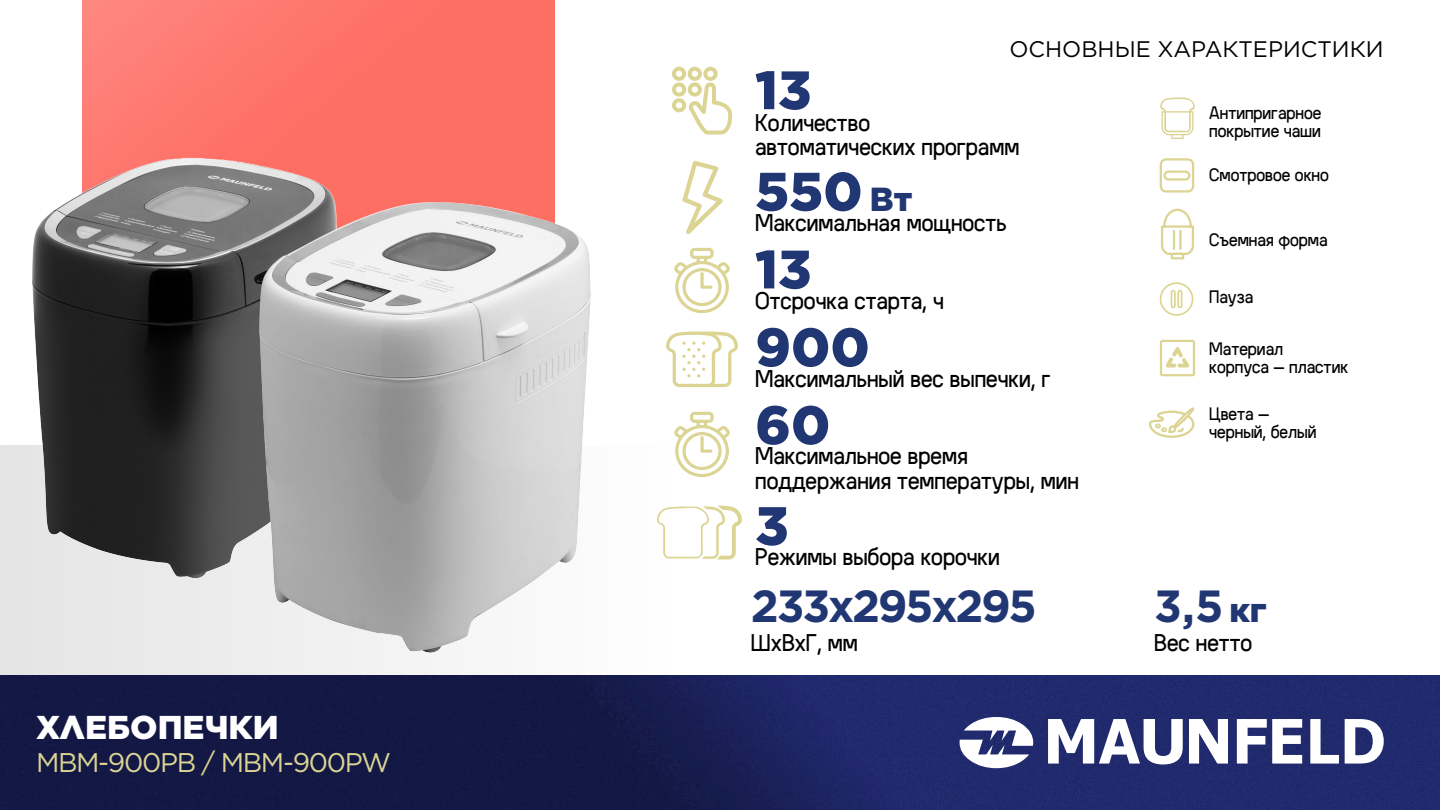
<style>
.page{position:relative;width:1440px;height:810px;background:#fff}
.page>*{position:absolute;margin:0;border:0;box-sizing:border-box;transform-origin:0 0}
.t1{font:900 54px "Gotham";color:#213773}
.t2{font:700 45px "Gotham";letter-spacing:-.05em;color:#213773}
.t3{font:900 33px "Gotham";color:#fff}
.t4{font:27px "Gotham";letter-spacing:-.05em;color:#dbd492}
.t5{font:24.15px/24.2px "Maunfeld";color:#000}
.t6{font:22.5px "Gotham";color:#000}
.t7{font:18px/18px "Maunfeld";color:#000}
.s1{font-size:33.38px}
.s2{font-weight:900;font-size:33.38px}
</style>
<div class="page">
<div style="left:0;top:446px;width:672px;height:230px;background:linear-gradient(to right,#e4e4e5,#fefefe)"></div>
<img style="left:82px;top:0;width:473px;height:183px">
<img style="left:0;top:675px;width:1440px;height:135px">
<svg style="left:960px;top:717px;width:424px;height:51px"></svg>
<div style="left:1160px;top:158px;width:34px;height:35px;border:2px solid #dbd492;border-radius:5px"></div>
<div style="left:1164px;top:171px;width:26px;height:10px;border:2px solid #dbd492;border-radius:4px"></div>
<svg style="left:672px;top:66px;width:60px;height:69px"></svg>
<svg style="left:1149px;top:407px;width:45px;height:31px"></svg>
<svg style="left:682px;top:161px;width:41px;height:73px"></svg>
<svg style="left:674px;top:248px;width:56px;height:65px"></svg>
<svg style="left:674px;top:412px;width:56px;height:65px"></svg>
<svg style="left:666px;top:332px;width:72px;height:55px"></svg>
<svg style="left:657px;top:506px;width:85px;height:54px"></svg>
<svg style="left:1160px;top:282px;width:33px;height:34px"></svg>
<svg style="left:1161px;top:208px;width:33px;height:52px"></svg>
<svg style="left:1160px;top:98px;width:35px;height:41px"></svg>
<img style="left:0;top:145px;width:376px;height:441px">
<img style="left:208px;top:183px;width:430px;height:487px">
<div style="left:1160px;top:340px;width:35px;height:36px;border:2px solid #dbd492;border-radius:2px"></div>
<svg style="left:1166px;top:347px;width:23px;height:21px"></svg>
<p class="t3" style="left:36px;top:705px;width:244px">ХЛЕБОПЕЧКИ</p>
<p class="t4" style="left:36px;top:745px;width:357px">MBM-900PB / MBM-900PW</p>
<p class="t6" style="left:1009px;top:35px;width:376px">ОСНОВНЫЕ ХАРАКТЕРИСТИКИ</p>
<p class="t1" style="left:755px;top:53px;width:58px">13</p>
<p class="t5" style="left:755px;top:111px;width:266px">Количество автоматических программ</p>
<p class="t1" style="left:755px;top:154px;width:159px">550 <span class="s1">Вт</span></p>
<p class="t1" style="left:755px;top:232px;width:58px">13</p>
<p class="t1" style="left:755px;top:310px;width:116px">900</p>
<p class="t1" style="left:755px;top:388px;width:77px">60</p>
<p class="t5" style="left:755px;top:210px;width:253px">Максимальная мощность</p>
<p class="t5" style="left:755px;top:288px;width:190px">Отсрочка старта, ч</p>
<p class="t5" style="left:755px;top:366px;width:297px">Максимальный вес выпечки, г</p>
<p class="t5" style="left:755px;top:444px;width:325px">Максимальное время поддержания температуры, мин</p>
<p class="t1" style="left:755px;top:489px;width:35px">3</p>
<p class="t5" style="left:755px;top:545px;width:246px">Режимы выбора корочки</p>
<p class="t2" style="left:751px;top:576px;width:287px">233х295х295</p>
<p class="t5" style="left:751px;top:630px;width:109px">ШхВхГ, мм</p>
<p class="t7" style="left:1209px;top:104px;width:114px">Антипригарное</p>
<p class="t7" style="left:1209px;top:122px;width:113px">покрытие чаши</p>
<p class="t7" style="left:1209px;top:165px;width:121px">Смотровое окно</p>
<p class="t7" style="left:1209px;top:231px;width:120px">Съемная форма</p>
<p class="t7" style="left:1209px;top:288px;width:46px">Пауза</p>
<p class="t7" style="left:1209px;top:340px;width:141px">Материал<br>корпуса – пластик</p>
<p class="t7" style="left:1209px;top:405px;width:109px">Цвета – черный, белый</p>
<p class="t2" style="left:1154px;top:576px;width:114px">3,5 <span class="s2">кг</span></p>
<p class="t5" style="left:1154px;top:630px;width:100px">Вес нетто</p>
</div>
